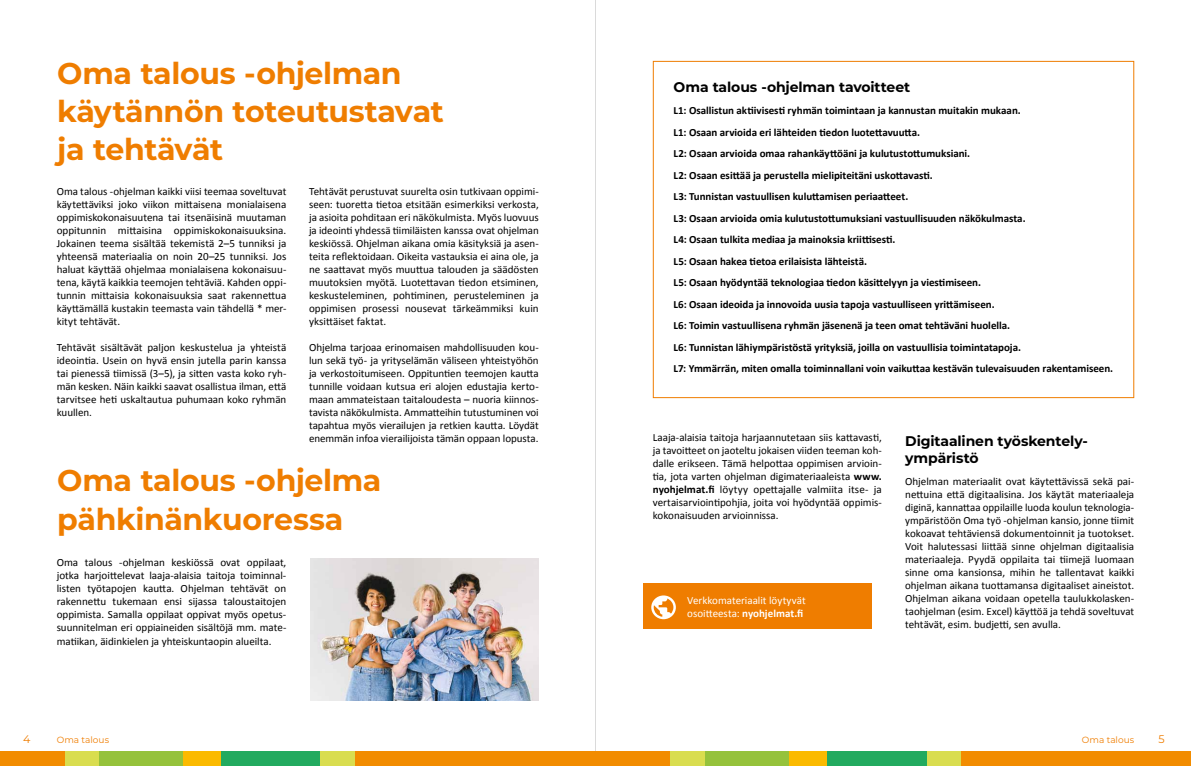
<style>
.page{position:relative;width:1191px;height:766px;background:#fff}
.page>*{position:absolute;margin:0;border:0;box-sizing:border-box;transform-origin:0 0}
.t1{font:700 30px/38px "Montserrat";letter-spacing:-.015em;color:#ef7d00}
.t2{font:700 14px/17px "Montserrat";letter-spacing:-.01em;color:#000}
.t3{font:11px/13px "Calibri";letter-spacing:-.005em;color:#000;text-align:justify}
.t4{font:700 11px/21.5px "Calibri";letter-spacing:-.005em;color:#000}
.t5{font:11px/13px "Calibri";letter-spacing:-.005em;color:#fff}
.t6{font:11px "Montserrat";color:#ef7d00}
.t7{font:9px "Montserrat";color:#ef7d00}
.s1{font-weight:700}
</style>
<div class="page">
<hr style="left:595px;top:0;width:1px;height:765px;background:#dadada">
<div style="left:705px;top:751px;width:85px;height:14px;background:#95c23b"></div>
<div style="left:670px;top:751px;width:35px;height:14px;background:#d9dd4f"></div>
<div style="left:595px;top:751px;width:75px;height:14px;background:#f28c00"></div>
<div style="left:826px;top:751px;width:100px;height:14px;background:#22aa5f"></div>
<div style="left:926px;top:751px;width:35px;height:14px;background:#d9dd4f"></div>
<div style="left:961px;top:751px;width:230px;height:14px;background:#f28c00"></div>
<div style="left:789px;top:751px;width:38px;height:14px;background:#fbba00"></div>
<div style="left:99px;top:751px;width:85px;height:14px;background:#95c23b"></div>
<div style="left:64px;top:751px;width:35px;height:14px;background:#d9dd4f"></div>
<div style="left:0;top:751px;width:64px;height:14px;background:#f28c00"></div>
<div style="left:220px;top:751px;width:101px;height:14px;background:#22aa5f"></div>
<div style="left:320px;top:751px;width:35px;height:14px;background:#d9dd4f"></div>
<div style="left:355px;top:751px;width:240px;height:14px;background:#f28c00"></div>
<div style="left:183px;top:751px;width:38px;height:14px;background:#fbba00"></div>
<div style="left:653px;top:61px;width:481px;height:337px;border:1px solid #ef7d00"></div>
<div style="left:643px;top:583px;width:228px;height:46px;background:#ef7d00"></div>
<svg style="left:651px;top:595px;width:25px;height:24px"></svg>
<img style="left:310px;top:558px;width:229px;height:142px">
<h1 class="t1" style="left:57px;top:53px;width:388px">Oma talous -ohjelman käytännön toteutustavat ja tehtävät</h1>
<p class="t3" style="left:57px;top:185px;width:231px">Oma talous -ohjelman kaikki viisi teemaa soveltuvat käytettäviksi joko viikon mittaisena monialaisena oppimiskokonaisuutena tai itsenäisinä muutaman oppitunnin mittaisina oppimiskokonaisuuksina.<br>Jokainen teema sisältää tekemistä 2–5 tunniksi ja yhteensä materiaalia on noin 20–25 tunniksi. Jos haluat käyttää ohjelmaa monialaisena kokonaisuu&shy;tena, käytä kaikkia teemojen tehtäviä. Kahden oppi&shy;tunnin mittaisia kokonaisuuksia saat rakennettua käyttämällä kustakin teemasta vain tähdellä * mer&shy;kityt tehtävät.</p>
<p class="t3" style="left:57px;top:341px;width:231px">Tehtävät sisältävät paljon keskustelua ja yhteistä ideointia. Usein on hyvä ensin jutella parin kanssa tai pienessä tiimissä (3–5), ja sitten vasta koko ryh&shy;män kesken. Näin kaikki saavat osallistua ilman, että tarvitsee heti uskaltautua puhumaan koko ryhmän kuullen.</p>
<p class="t3" style="left:309px;top:185px;width:231px">Tehtävät perustuvat suurelta osin tutkivaan oppimi&shy;seen: tuoretta tietoa etsitään esimerkiksi verkosta, ja asioita pohditaan eri näkökulmista. Myös luovuus ja ideointi yhdessä tiimiläisten kanssa ovat ohjelman keskiössä. Ohjelman aikana omia käsityksiä ja asen&shy;teita reflektoidaan. Oikeita vastauksia ei aina ole, ja ne saattavat myös muuttua talouden ja säädösten muutoksien myötä. Luotettavan tiedon etsiminen, keskusteleminen, pohtiminen, perusteleminen ja oppimisen prosessi nousevat tärkeämmiksi kuin yksittäiset faktat.</p>
<p class="t3" style="left:309px;top:341px;width:231px">Ohjelma tarjoaa erinomaisen mahdollisuuden kou&shy;lun sekä työ- ja yrityselämän väliseen yhteistyöhön ja verkostoitumiseen. Oppituntien teemojen kautta tunnille voidaan kutsua eri alojen edustajia kerto&shy;maan ammateistaan taitaloudesta – nuoria kiinnos&shy;tavista näkökulmista. Ammatteihin tutustuminen voi tapahtua myös vierailujen ja retkien kautta. Löydät enemmän infoa vierailijoista tämän oppaan lopusta.</p>
<h1 class="t1" style="left:57px;top:460px;width:325px">Oma talous -ohjelma pähkinänkuoressa</h1>
<p class="t3" style="left:57px;top:556px;width:231px">Oma talous -ohjelman keskiössä ovat oppilaat, jotka harjoittelevat laaja-alaisia taitoja toiminnal&shy;listen työtapojen kautta. Ohjelman tehtävät on rakennettu tukemaan ensi sijassa taloustaitojen oppimista. Samalla oppilaat oppivat myös opetus&shy;suunnitelman eri oppiaineiden sisältöjä mm. mate&shy;matiikan, äidinkielen ja yhteiskuntaopin alueilta.</p>
<p class="t2" style="left:673px;top:78px;width:238px">Oma talous -ohjelman tavoitteet</p>
<p class="t4" style="left:673px;top:99px;width:441px">L1: Osallistun aktiivisesti ryhmän toimintaan ja kannustan muitakin mukaan.<br>L1: Osaan arvioida eri lähteiden tiedon luotettavuutta.<br>L2: Osaan arvioida omaa rahankäyttöäni ja kulutustottumuksiani.<br>L2: Osaan esittää ja perustella mielipiteitäni uskottavasti.<br>L3: Tunnistan vastuullisen kuluttamisen periaatteet.<br>L3: Osaan arvioida omia kulutustottumuksiani vastuullisuuden näkökulmasta.<br>L4: Osaan tulkita mediaa ja mainoksia kriittisesti.<br>L5: Osaan hakea tietoa erilaisista lähteistä.<br>L5: Osaan hyödyntää teknologiaa tiedon käsittelyyn ja viestimiseen.<br>L6: Osaan ideoida ja innovoida uusia tapoja vastuulliseen yrittämiseen.<br>L6: Toimin vastuullisena ryhmän jäsenenä ja teen omat tehtäväni huolella.<br>L6: Tunnistan lähiympäristöstä yrityksiä, joilla on vastuullisia toimintatapoja.<br>L7: Ymmärrän, miten omalla toiminnallani voin vaikuttaa kestävän tulevaisuuden rakentamiseen.</p>
<p class="t3" style="left:653px;top:430px;width:231px">Laaja-alaisia taitoja harjaannutetaan siis kattavasti, ja tavoitteet on jaoteltu jokaisen viiden teeman koh&shy;dalle erikseen. Tämä helpottaa oppimisen arvioin&shy;tia, jota varten ohjelman digimateriaaleista <span class="s1">www. nyohjelmat.fi</span> löytyy opettajalle valmiita itse- ja vertaisarviointipohjia, joita voi hyödyntää oppimis&shy;kokonaisuuden arvioinnissa.</p>
<p class="t2" style="left:905px;top:432px;width:184px">Digitaalinen työskentely&shy;ympäristö</p>
<p class="t3" style="left:905px;top:474px;width:231px">Ohjelman materiaalit ovat käytettävissä sekä pai&shy;nettuina että digitaalisina. Jos käytät materiaaleja diginä, kannattaa oppilaille luoda koulun teknologia&shy;ympäristöön Oma työ -ohjelman kansio, jonne tiimit kokoavat tehtäviensä dokumentoinnit ja tuotokset.<br>Voit halutessasi liittää sinne ohjelman digitaalisia materiaaleja. Pyydä oppilaita tai tiimejä luomaan sinne oma kansionsa, mihin he tallentavat kaikki ohjelman aikana tuottamansa digitaaliset aineistot.<br>Ohjelman aikana voidaan opetella taulukkolasken&shy;taohjelman (esim. Excel) käyttöä ja tehdä soveltuvat tehtävät, esim. budjetti, sen avulla.</p>
<p class="t5" style="left:687px;top:594px;width:120px">Verkkomateriaalit löytyvät osoitteesta: <span class="s1">nyohjelmat.fi</span></p>
<p class="t6" style="left:23px;top:731px;width:9px">4</p>
<p class="t7" style="left:57px;top:733px;width:54px">Oma talous</p>
<p class="t7" style="left:1081px;top:733px;width:54px">Oma talous</p>
<p class="t6" style="left:1158px;top:731px;width:8px">5</p>
</div>
